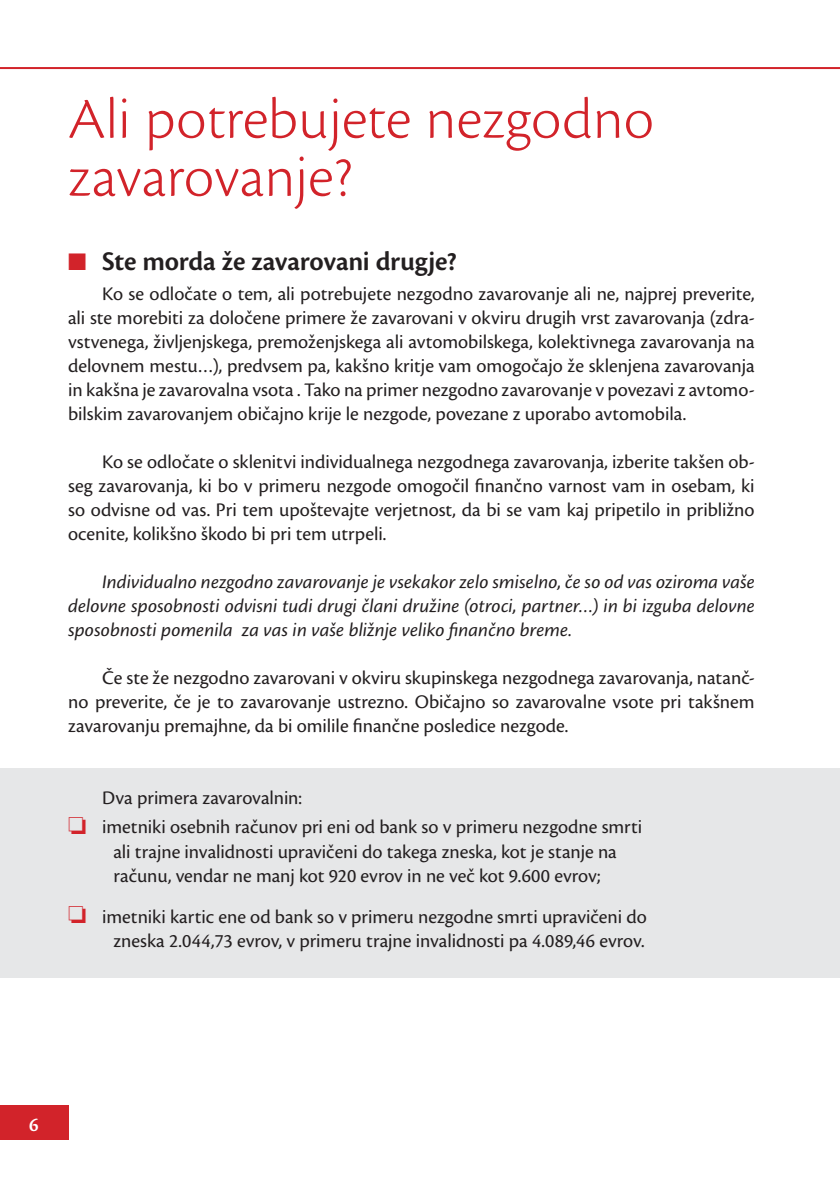
<style>
.page{position:relative;width:840px;height:1191px;background:#fff}
.page>*{position:absolute;margin:0;border:0;box-sizing:border-box;transform-origin:0 0}
.t1{font:60px/58px "Cronos Pro Lt Capt";color:#d2232a}
.t2{font:600 28px "Cronos Pro";letter-spacing:-.01em;color:#231f20}
.t3{font:20px/24px "Cronos Pro";color:#231f20;text-align:justify}
.t4{font:italic 20px/24px "Cronos Pro";letter-spacing:.005em;color:#231f20;text-align:justify}
.t5{font:20px "Cronos Pro Semibold Disp";color:#fff}
.s1{color:#d2232a}
</style>
<div class="page">
<div style="left:0;top:1106px;width:68px;height:34px;background:#d2232a"></div>
<hr style="left:0;top:67px;width:839px;height:2px;background:#d2232a">
<div style="left:0;top:768px;width:839px;height:210px;background:#e6e7e8"></div>
<h1 class="t1" style="left:68px;top:90px;width:587px">Ali potrebujete nezgodno zavarovanje?</h1>
<h2 class="t2" style="left:68px;top:245px;width:390px"><span class="s1">■</span> Ste morda že zavarovani drugje?</h2>
<p class="t3" style="left:68px;top:281px;width:687px;text-indent:34px">Ko se odločate o tem, ali potrebujete nezgodno zavarovanje ali ne, najprej preverite, ali ste morebiti za določene primere že zavarovani v okviru drugih vrst zavarovanja (zdra&shy;vstvenega, življenjskega, premoženjskega ali avtomobilskega, kolektivnega zavarovanja na delovnem mestu…), predvsem pa, kakšno kritje vam omogočajo že sklenjena zavarovanja in kakšna je zavarovalna vsota . Tako na primer nezgodno zavarovanje v povezavi z avtomo&shy;bilskim zavarovanjem običajno krije le nezgode, povezane z uporabo avtomobila.</p>
<p class="t3" style="left:68px;top:449px;width:687px;text-indent:34px">Ko se odločate o sklenitvi individualnega nezgodnega zavarovanja, izberite takšen ob&shy;seg zavarovanja, ki bo v primeru nezgode omogočil finančno varnost vam in osebam, ki so odvisne od vas. Pri tem upoštevajte verjetnost, da bi se vam kaj pripetilo in približno ocenite, kolikšno škodo bi pri tem utrpeli.</p>
<p class="t4" style="left:68px;top:570px;width:687px;text-indent:34px">Individualno nezgodno zavarovanje je vsekakor zelo smiselno, če so od vas oziroma vaše delovne sposobnosti odvisni tudi drugi člani družine (otroci, partner…) in bi izguba delovne sposobnosti pomenila za vas in vaše bližnje veliko finančno breme.</p>
<p class="t3" style="left:68px;top:665px;width:687px;text-indent:34px">Če ste že nezgodno zavarovani v okviru skupinskega nezgodnega zavarovanja, natanč&shy;no preverite, če je to zavarovanje ustrezno. Običajno so zavarovalne vsote pri takšnem zavarovanju premajhne, da bi omilile finančne posledice nezgode.</p>
<p class="t3" style="left:68px;top:783px;width:575px;line-height:29.6px;text-indent:34px">Dva primera zavarovalnin:<br><span class="s1">❏</span> imetniki osebnih računov pri eni od bank so v primeru nezgodne smrti</p>
<p class="t3" style="left:113px;top:839px;width:504px">ali trajne invalidnosti upravičeni do takega zneska, kot je stanje na računu, vendar ne manj kot 920 evrov in ne več kot 9.600 evrov;</p>
<p class="t3" style="left:68px;top:904px;width:580px;text-align:right"><span class="s1">❏</span> imetniki kartic ene od bank so v primeru nezgodne smrti upravičeni do zneska 2.044,73 evrov, v primeru trajne invalidnosti pa 4.089,46 evrov.</p>
<p class="t5" style="left:29px;top:1113px;width:11px">6</p>
</div>
